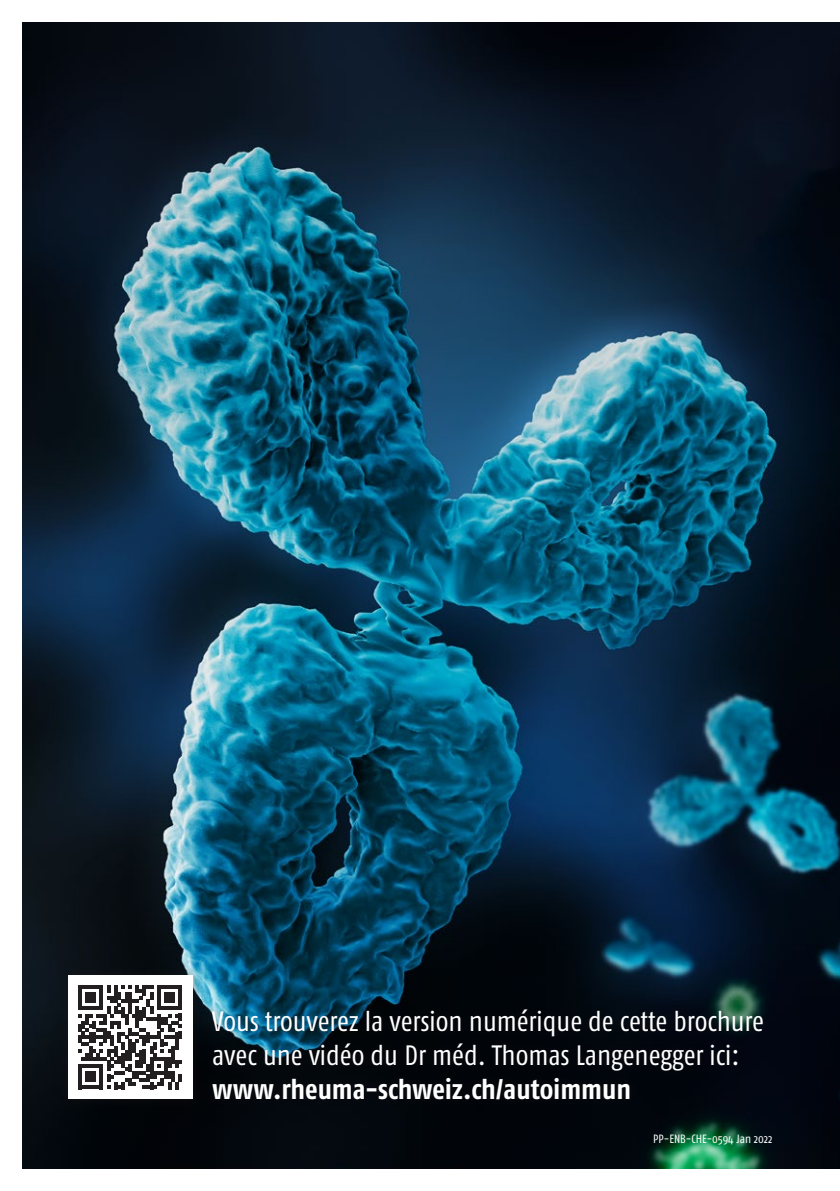
<style>
.page{position:relative;width:840px;height:1191px;background:#fff}
.page>*{position:absolute;margin:0;border:0;box-sizing:border-box;transform-origin:0 0}
.t1{font:28px/34px "Fago Co";color:#fff}
.t2{font:700 28px "Fago Co";letter-spacing:-.005em;color:#fff}
.t3{font:12px "Fago Co";color:#fff}
</style>
<div class="page">
<img style="left:23px;top:23px;width:816px;height:1145px">
<div style="left:201px;top:998px;width:572px;height:112px;background:#231f20;opacity:.4"></div>
<div style="left:57px;top:964px;width:146px;height:146px;background:#231f20;opacity:.4"></div>
<div style="left:68px;top:975px;width:124px;height:124px;background:#fff"></div>
<svg style="left:78px;top:985px;width:104px;height:104px"></svg>
<p class="t1" style="left:212px;top:1004px;width:553px">Vous trouverez la version numérique de cette brochure avec une vidéo du Dr méd. Thomas Langenegger ici:</p>
<p class="t2" style="left:212px;top:1073px;width:420px">www.rheuma-schweiz.ch/autoimmun</p>
<p class="t3" style="left:653px;top:1132px;width:121px">PP-ENB-CHE-0594 Jan 2022</p>
</div>
